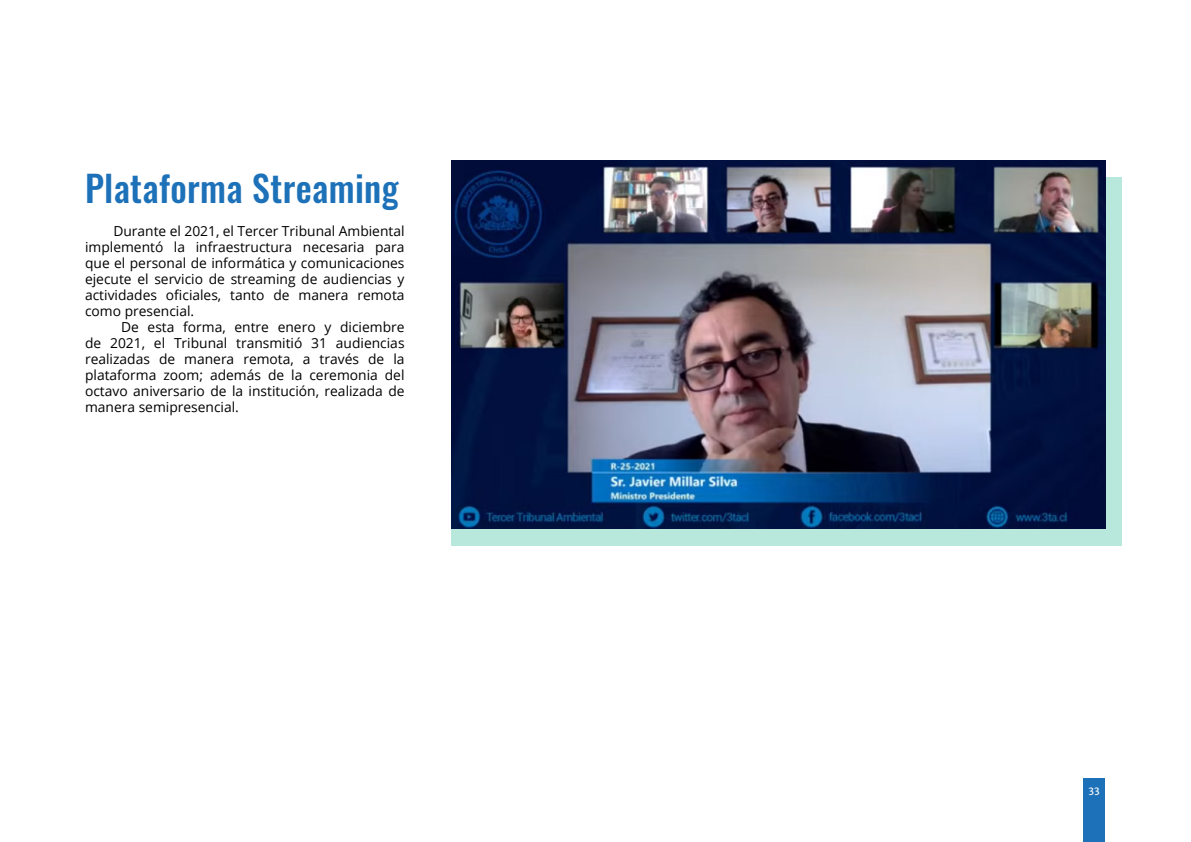
<style>
.page{position:relative;width:1191px;height:842px;background:#fff}
.page>*{position:absolute;margin:0;border:0;box-sizing:border-box;transform-origin:0 0}
.t1{font:36px "Oswald";letter-spacing:.01em;color:#1d71b8}
.t2{font:13.8px/16px "Open Sans";color:#000;text-align:justify}
.t3{font:10px "Merriweather Sans";color:#fff}
</style>
<div class="page">
<div style="left:451px;top:177px;width:670px;height:369px;background:#b8e8db"></div>
<img style="left:451px;top:160px;width:655px;height:369px">
<div style="left:1083px;top:778px;width:22px;height:64px;background:#1d71b8"></div>
<h1 class="t1" style="left:85px;top:156px;width:315px">Plataforma Streaming</h1>
<p class="t2" style="left:85px;top:223px;width:321px;text-indent:28px">Durante el 2021, el Tercer Tribunal Ambiental implementó la infraestructura necesaria para que el personal de informática y comunicaciones ejecute el servicio de streaming de audiencias y actividades oficiales, tanto de manera remota como presencial.</p>
<p class="t2" style="left:85px;top:319px;width:321px;text-indent:36px">De esta forma, entre enero y diciembre de 2021, el Tribunal transmitió 31 audiencias realizadas de manera remota, a través de la plataforma zoom; además de la ceremonia del octavo aniversario de la institución, realizada de manera semipresencial.</p>
<p class="t3" style="left:1088px;top:783px;width:13px">33</p>
</div>
